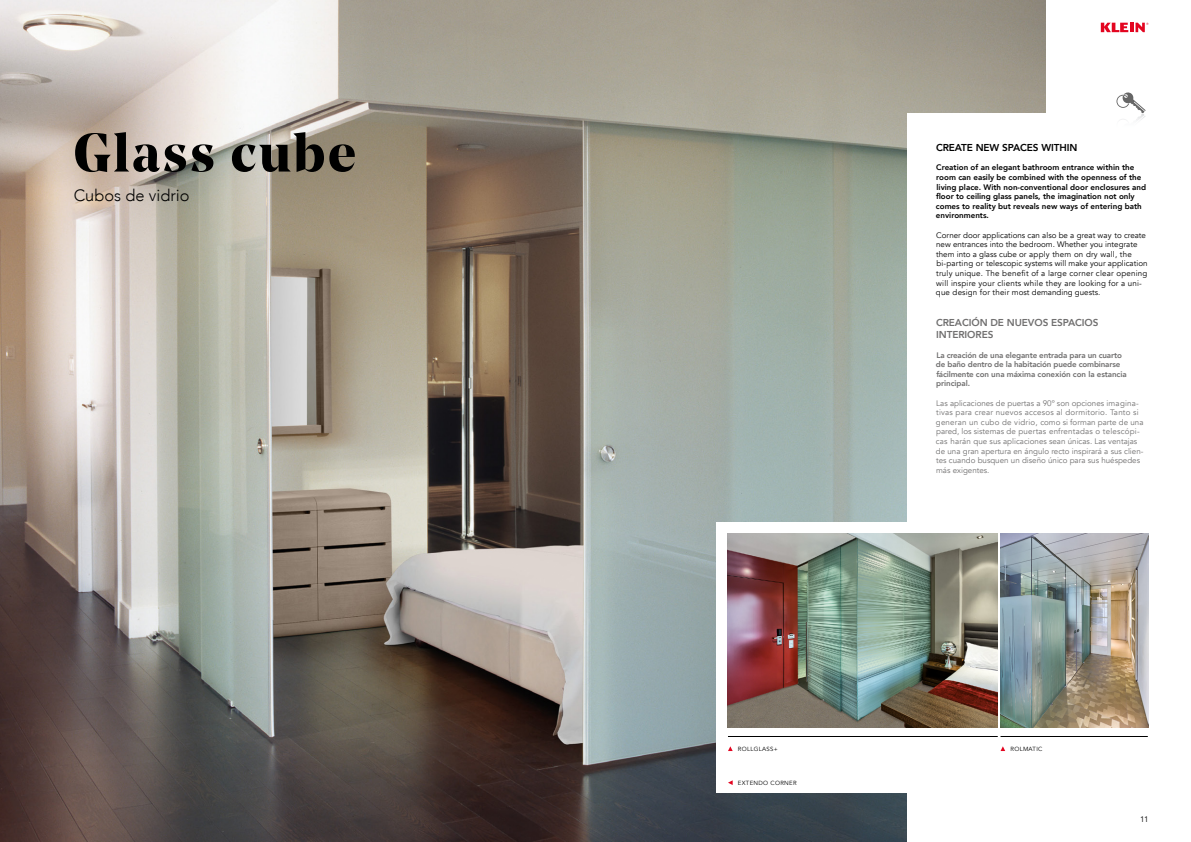
<style>
.page{position:relative;width:1191px;height:842px;background:#fff}
.page>*{position:absolute;margin:0;border:0;box-sizing:border-box;transform-origin:0 0}
.t1{font:700 54.1px "Noe Display";letter-spacing:.05em;color:#000}
.t2{font:300 16.4px "Avenir";color:#000}
.TITULO_PEQUEÑO_GRIS{font:800 10px/12px "Avenir";letter-spacing:-.01em;color:#706f6f}
.TITULAR_PEQUEÑO_NEGR{font:800 10px "Avenir";letter-spacing:-.01em;color:#000}
.Texto_gris{font:8px/9.6px "Avenir";color:#706f6f}
.Texto_negro{font:8px/9.6px "Avenir";color:#000}
.TITULAR_PEQUEÑO_NEGR-2{font:800 8px/9.6px "Avenir";color:#000}
.TITULO_PEQUEÑO_GRIS-2{font:800 8px/9.6px "Avenir";letter-spacing:-.02em;color:#706f6f}
.t3{font:6px "Avenir";letter-spacing:.05em;color:#000}
</style>
<div class="page">
<svg style="left:1100px;top:23px;width:48px;height:9px"></svg>
<img style="left:0;top:0;width:1045px;height:842px">
<div style="left:907px;top:114px;width:210px;height:728px;background:#fff"></div>
<div style="left:716px;top:522px;width:374px;height:270px;background:#fff"></div>
<svg style="left:1116px;top:92px;width:29px;height:29px"></svg>
<hr style="left:728px;top:736px;width:269px;height:1px;background:#000">
<img style="left:728px;top:533px;width:269px;height:195px">
<img style="left:1001px;top:533px;width:147px;height:195px">
<hr style="left:1000px;top:736px;width:147px;height:1px;background:#000">
<svg style="left:728px;top:746px;width:4px;height:5px"></svg>
<svg style="left:728px;top:780px;width:4px;height:5px"></svg>
<svg style="left:1000px;top:746px;width:5px;height:5px"></svg>
<p class="t1" style="left:74px;top:118px;width:284px">Glass cube</p>
<p class="t2" style="left:74px;top:186px;width:117px">Cubos de vidrio</p>
<p class="t3" style="left:738px;top:745px;width:41px">ROLLGLASS+</p>
<p class="t3" style="left:738px;top:779px;width:60px">EXTENDO CORNER</p>
<p class="TITULAR_PEQUEÑO_NEGR" style="left:936px;top:140px;width:143px">CREATE NEW SPACES WITHIN</p>
<p class="TITULAR_PEQUEÑO_NEGR-2" style="left:936px;top:163px;width:212px">Creation of an elegant bathroom entrance within the room can easily be combined with the openness of the living place. With non-conventional door enclosures and floor to ceiling glass panels, the imagination not only comes to reality but reveals new ways of entering bath environments.</p>
<p class="Texto_negro" style="left:936px;top:230px;width:213px">Corner door applications can also be a great way to create new entrances into the bedroom. Whether you integrate them into a glass cube or apply them on dry wall, the bi-parting or telescopic systems will make your application truly unique. The benefit of a large corner clear opening will inspire your clients while they are looking for a uni&shy;que design for their most demanding guests.</p>
<p class="TITULO_PEQUEÑO_GRIS" style="left:936px;top:317px;width:164px">CREACIÓN DE NUEVOS ESPACIOS<br>INTERIORES</p>
<p class="TITULO_PEQUEÑO_GRIS-2" style="left:936px;top:350px;width:192px">La creación de una elegante entrada para un cuarto de baño dentro de la habitación puede combinarse fácilmente con una máxima conexión con la estancia principal.</p>
<p class="Texto_gris" style="left:936px;top:398px;width:209px">Las aplicaciones de puertas a 90º son opciones imagina&shy;tivas para crear nuevos accesos al dormitorio. Tanto si generan un cubo de vidrio, como si forman parte de una pared, los sistemas de puertas enfrentadas o telescópi&shy;cas harán que sus aplicaciones sean únicas. Las ventajas de una gran apertura en ángulo recto inspirará a sus clien&shy;tes cuando busquen un diseño único para sus huéspedes más exigentes.</p>
<p class="t3" style="left:1010px;top:745px;width:33px">ROLMATIC</p>
<p class="Texto_negro" style="left:1140px;top:814px;width:10px">11</p>
</div>
